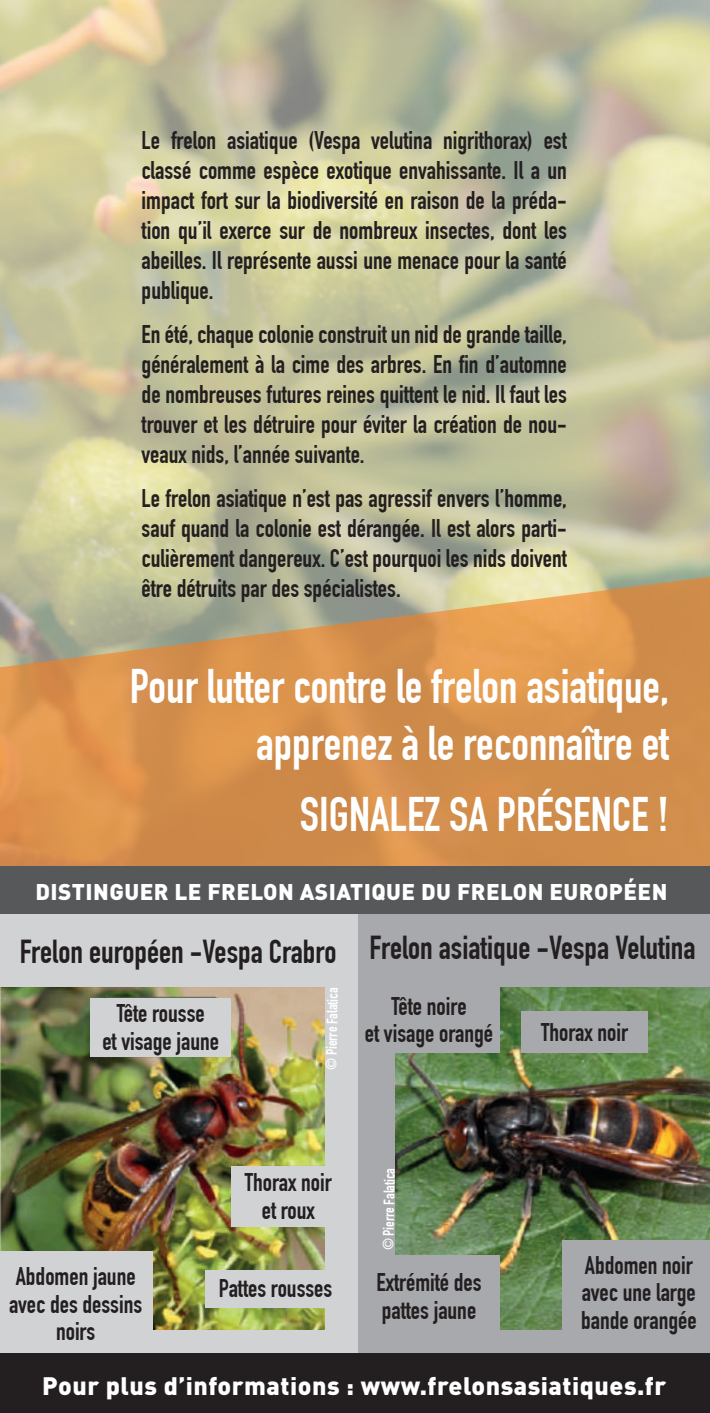
<style>
.page{position:relative;width:710px;height:1413px;background:#fff}
.page>*{position:absolute;margin:0;border:0;box-sizing:border-box;transform-origin:0 0}
.t1{font:700 47.5px/57px "DIN Condensed";color:#fff;text-align:right}
.t2{font:700 32.5px "DIN Condensed";color:#231f20}
.t3{font:700 25px/30px "DIN Condensed";color:#231f20;text-align:center}
.t4{font:900 25px "DIN";letter-spacing:.02em;color:#fff}
.t5{font:900 22.5px "DIN";letter-spacing:.02em;color:#fff}
.t6{font:700 15px "DIN Condensed";color:#fff}
</style>
<div class="page">
<svg style="left:0;top:572px;width:710px;height:294px;background:#d19759"></svg>
<div style="left:0;top:888px;width:359px;height:468px;background:#d1d2d4"></div>
<div style="left:359px;top:888px;width:351px;height:468px;background:#a8a9ad"></div>
<img style="left:0;top:987px;width:324px;height:342px">
<img style="left:396px;top:987px;width:314px;height:342px">
<div style="left:91px;top:998px;width:140px;height:58px;background:#d1d2d4"></div>
<div style="left:359px;top:987px;width:140px;height:65px;background:#a8a9ad"></div>
<div style="left:231px;top:1166px;width:115px;height:60px;background:#d1d2d4"></div>
<div style="left:521px;top:1011px;width:127px;height:41px;background:#a8a9ad"></div>
<div style="left:205px;top:1269px;width:141px;height:38px;background:#d1d2d4"></div>
<div style="left:0;top:1252px;width:152px;height:104px;background:#d1d2d4"></div>
<div style="left:562px;top:1240px;width:148px;height:104px;background:#a8a9ad"></div>
<div style="left:359px;top:1255px;width:140px;height:82px;background:#a8a9ad"></div>
<div style="left:0;top:1353px;width:710px;height:60px;background:#231f20"></div>
<div style="left:0;top:866px;width:710px;height:48px;background:#57585a"></div>
<p class="t3" style="left:142px;top:125px;width:427px;text-align:justify">Le frelon asiatique (Vespa velutina nigrithorax) est classé comme espèce exotique envahissante. Il a un impact fort sur la biodiversité en raison de la préda&shy;tion qu’il exerce sur de nombreux insectes, dont les abeilles. Il représente aussi une menace pour la santé publique.</p>
<p class="t3" style="left:142px;top:320px;width:427px;text-align:justify">En été, chaque colonie construit un nid de grande taille, généralement à la cime des arbres. En fin d’automne de nombreuses futures reines quittent le nid. Il faut les trouver et les détruire pour éviter la création de nou&shy;veaux nids, l’année suivante.</p>
<p class="t3" style="left:142px;top:484px;width:427px;text-align:justify">Le frelon asiatique n’est pas agressif envers l’homme, sauf quand la colonie est dérangée. Il est alors parti&shy;culièrement dangereux. C’est pourquoi les nids doivent être détruits par des spécialistes.</p>
<h1 class="t1" style="left:130px;top:658px;width:540px">Pour lutter contre le frelon asiatique, apprenez à le reconnaître et</h1>
<h1 class="t1" style="left:300px;top:786px;width:371px">SIGNALEZ SA PRÉSENCE !</h1>
<p class="t5" style="left:35px;top:876px;width:633px">DISTINGUER LE FRELON ASIATIQUE DU FRELON EUROPÉEN</p>
<h2 class="t2" style="left:20px;top:929px;width:677px">Frelon européen -Vespa Crabro Frelon asiatique -Vespa Velutina</h2>
<p class="t6" style="left:322px;top:1069px;width:84px;rotate:-89deg">© Pierre Falatica</p>
<p class="t3" style="left:102px;top:1000px;width:118px;line-height:27.5px">Tête rousse<br>et visage jaune</p>
<p class="t3" style="left:365px;top:992px;width:130px;line-height:27.5px">Tête noire<br>et visage orangé</p>
<p class="t3" style="left:245px;top:1169px;width:88px;line-height:27.5px">Thorax noir et roux</p>
<p class="t6" style="left:379px;top:1250px;width:84px;rotate:-89deg">© Pierre Falatica</p>
<p class="t3" style="left:541px;top:1017px;width:88px">Thorax noir</p>
<p class="t3" style="left:9px;top:1263px;width:135px;line-height:27.5px">Abdomen jaune avec des dessins noirs</p>
<p class="t3" style="left:581px;top:1251px;width:117px;line-height:27.5px;text-align:left">Abdomen noir avec une large bande orangée</p>
<p class="t3" style="left:376px;top:1269px;width:107px;line-height:27.5px;text-align:left">Extrémité des pattes jaune</p>
<p class="t3" style="left:219px;top:1274px;width:115px">Pattes rousses</p>
<p class="t4" style="left:42px;top:1369px;width:625px">Pour plus d’informations : www.frelonsasiatiques.fr</p>
</div>
